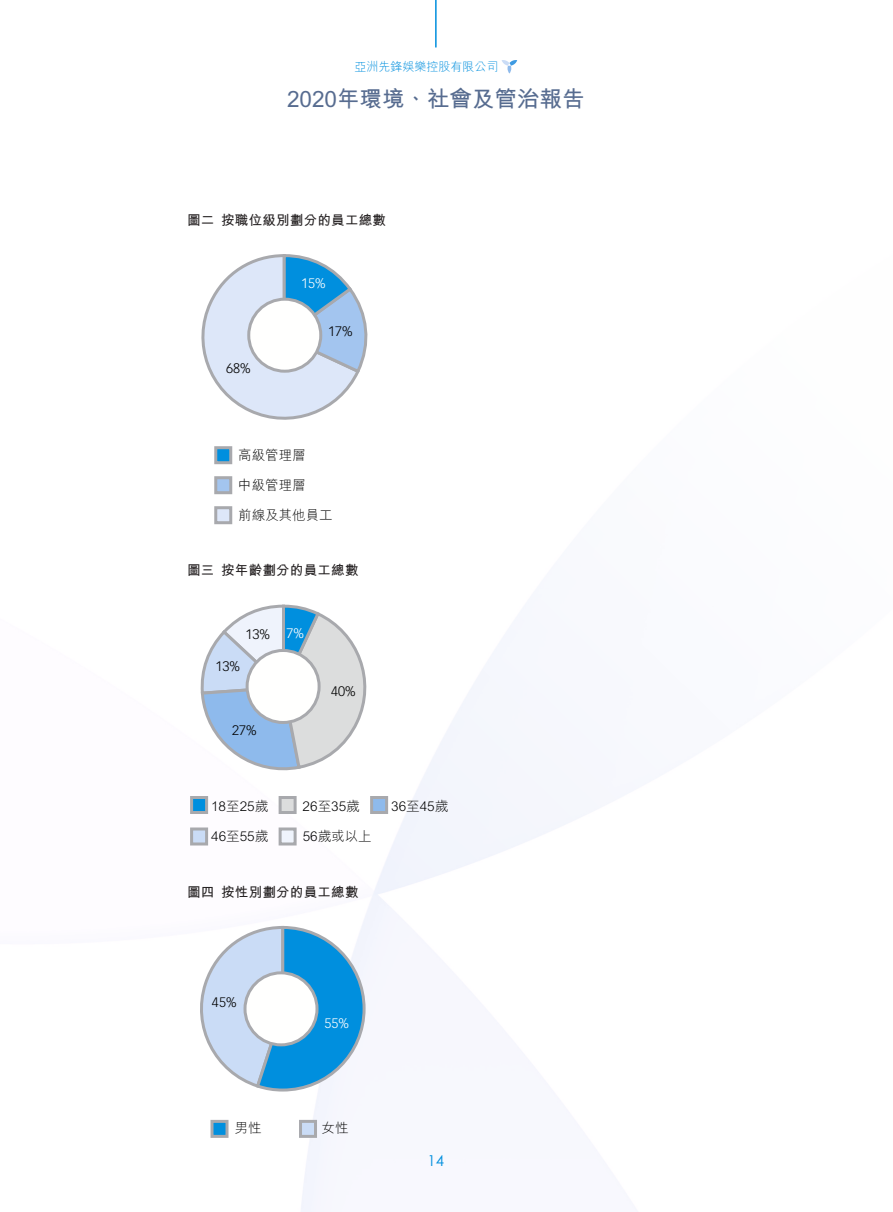
<style>
.page{position:relative;width:893px;height:1212px;background:#fff}
.page>*{position:absolute;margin:0;border:0;box-sizing:border-box;transform-origin:0 0}
.t1{font:700 22.5px "M Hei HK";color:#576c90}
.t2{font:15px "Century Gothic";color:#008fde}
.t3{font:300 13.5px "M Hei HK";color:#000}
.t4{font:700 13.5px "M Hei HK";letter-spacing:.02em;color:#231f20}
.t5{font:300 13.5px "Vectora LT Std";color:#000}
.t6{font:300 13.5px "Vectora LT Std";color:#fff}
.t7{font:300 12px "M Hei HK";color:#008fde}
</style>
<div class="page">
<svg style="left:502px;top:60px;width:15px;height:14px"></svg>
<hr style="left:435px;top:0;width:2px;height:47px;background:#008fde">
<svg style="left:201px;top:254px;width:167px;height:166px"></svg>
<div style="left:249px;top:299px;width:72px;height:72px;background:#fffffe;border-radius:50%"></div>
<div style="left:247px;top:298px;width:75px;height:75px;border:3px solid #a8a9ad;border-radius:50%"></div>
<div style="left:216px;top:448px;width:15px;height:15px;background:#008fde"></div>
<div style="left:214px;top:446px;width:18px;height:18px;border:3px solid #a8a9ad"></div>
<div style="left:216px;top:478px;width:15px;height:15px;background:#a3c5ef"></div>
<div style="left:214px;top:476px;width:18px;height:18px;border:3px solid #a8a9ad"></div>
<div style="left:216px;top:508px;width:15px;height:15px;background:#dde7f9"></div>
<div style="left:214px;top:506px;width:18px;height:18px;border:3px solid #a8a9ad"></div>
<svg style="left:199px;top:604px;width:168px;height:172px"></svg>
<div style="left:247px;top:650px;width:72px;height:72px;background:#fffffe;border-radius:50%"></div>
<div style="left:246px;top:649px;width:75px;height:75px;border:3px solid #a8a9ad;border-radius:50%"></div>
<div style="left:192px;top:797px;width:15px;height:15px;background:#008fde"></div>
<div style="left:190px;top:796px;width:18px;height:18px;border:3px solid #a8a9ad"></div>
<div style="left:280px;top:797px;width:15px;height:15px;background:#dcdddd"></div>
<div style="left:279px;top:796px;width:18px;height:18px;border:3px solid #a8a9ad"></div>
<div style="left:372px;top:797px;width:15px;height:15px;background:#8ebaec"></div>
<div style="left:370px;top:796px;width:18px;height:18px;border:3px solid #a8a9ad"></div>
<div style="left:192px;top:829px;width:15px;height:15px;background:#cadcf6"></div>
<div style="left:190px;top:827px;width:18px;height:18px;border:3px solid #a8a9ad"></div>
<div style="left:280px;top:829px;width:15px;height:15px;background:#eff3fc"></div>
<div style="left:279px;top:827px;width:18px;height:18px;border:3px solid #a8a9ad"></div>
<svg style="left:192px;top:924px;width:175px;height:169px"></svg>
<div style="left:245px;top:973px;width:72px;height:72px;background:#fffffe;border-radius:50%"></div>
<div style="left:243px;top:971px;width:75px;height:75px;border:3px solid #a8a9ad;border-radius:50%"></div>
<div style="left:300px;top:1121px;width:15px;height:15px;background:#cadcf6"></div>
<div style="left:299px;top:1120px;width:18px;height:18px;border:3px solid #a8a9ad"></div>
<div style="left:212px;top:1121px;width:15px;height:15px;background:#008fde"></div>
<div style="left:210px;top:1120px;width:18px;height:18px;border:3px solid #a8a9ad"></div>
<p class="t7" style="left:354px;top:61px;width:145px">亞洲先鋒娛樂控股有限公司</p>
<h1 class="t1" style="left:287px;top:83px;width:299px">2020年環境、社會及管治報告</h1>
<p class="t4" style="left:187px;top:210px;width:29px">圖二</p>
<p class="t4" style="left:221px;top:210px;width:166px">按職位級別劃分的員工總數</p>
<p class="t5" style="left:226px;top:361px;width:26px">68%</p>
<p class="t6" style="left:301px;top:275px;width:26px">15%</p>
<p class="t5" style="left:328px;top:323px;width:26px">17%</p>
<p class="t3" style="left:238px;top:448px;width:69px">高級管理層</p>
<p class="t3" style="left:238px;top:478px;width:69px">中級管理層</p>
<p class="t3" style="left:238px;top:508px;width:96px">前線及其他員工</p>
<p class="t4" style="left:187px;top:560px;width:29px">圖三</p>
<p class="t4" style="left:221px;top:560px;width:139px">按年齡劃分的員工總數</p>
<p class="t5" style="left:246px;top:627px;width:26px">13%</p>
<p class="t6" style="left:287px;top:625px;width:19px">7%</p>
<p class="t5" style="left:216px;top:658px;width:26px">13%</p>
<p class="t5" style="left:232px;top:723px;width:26px">27%</p>
<p class="t5" style="left:331px;top:684px;width:26px">40%</p>
<p class="t3" style="left:211px;top:799px;width:59px">18至25歲</p>
<p class="t3" style="left:211px;top:829px;width:59px">46至55歲</p>
<p class="t3" style="left:303px;top:799px;width:59px">26至35歲</p>
<p class="t3" style="left:303px;top:829px;width:71px">56歲或以上</p>
<p class="t4" style="left:187px;top:882px;width:29px">圖四</p>
<p class="t4" style="left:221px;top:882px;width:139px">按性別劃分的員工總數</p>
<p class="t3" style="left:391px;top:799px;width:59px">36至45歲</p>
<p class="t5" style="left:212px;top:994px;width:26px">45%</p>
<p class="t3" style="left:235px;top:1121px;width:28px">男性</p>
<p class="t6" style="left:324px;top:1015px;width:26px">55%</p>
<p class="t3" style="left:322px;top:1121px;width:28px">女性</p>
<p class="t2" style="left:428px;top:1150px;width:18px">14</p>
</div>
